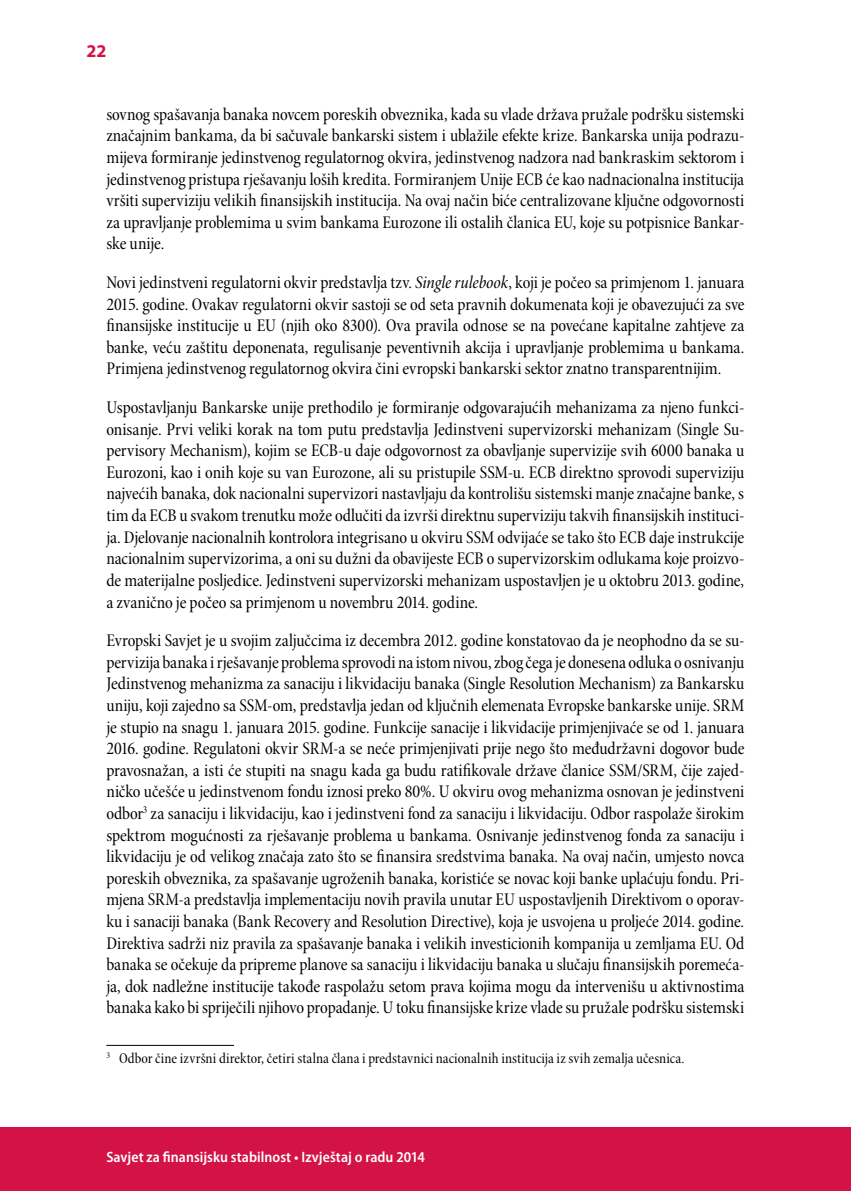
<style>
.page{position:relative;width:851px;height:1191px;background:#fff}
.page>*{position:absolute;margin:0;border:0;box-sizing:border-box;transform-origin:0 0}
.t1{font:18px/21.6px "Minion Pro Cn Subh";letter-spacing:-.005em;color:#000;text-align:justify}
.t2{font:700 18px "Myriad Pro";color:#d31245}
.t3{font:15px "Minion Pro Cn Subh";letter-spacing:.01em;color:#000}
.t4{font:600 semi-condensed 15px "Myriad Pro";color:#fff}
.s1{font-family:"Minion Pro Cn It Subh"}
</style>
<div class="page">
<div style="left:0;top:1127px;width:850px;height:64px;background:#d31245"></div>
<hr style="left:106px;top:1045px;width:128px;height:1px;background:#000">
<p class="t2" style="left:87px;top:40px;width:21px">22</p>
<p class="t1" style="left:106px;top:104px;width:639px">sovnog spašavanja banaka novcem poreskih obveznika, kada su vlade država pružale podršku sistemski značajnim bankama, da bi sačuvale bankarski sistem i ublažile efekte krize. Bankarska unija podrazu&shy;mijeva formiranje jedinstvenog regulatornog okvira, jedinstvenog nadzora nad bankraskim sektorom i jedinstvenog pristupa rješavanju loših kredita. Formiranjem Unije ECB će kao nadnacionalna institucija vršiti superviziju velikih finansijskih institucija. Na ovaj način biće centralizovane ključne odgovornosti za upravljanje problemima u svim bankama Eurozone ili ostalih članica EU, koje su potpisnice Bankar&shy;ske unije.</p>
<p class="t1" style="left:106px;top:272px;width:639px">Novi jedinstveni regulatorni okvir predstavlja tzv. <span class="s1">Single rulebook</span>, koji je počeo sa primjenom 1. januara 2015. godine. Ovakav regulatorni okvir sastoji se od seta pravnih dokumenata koji je obavezujući za sve finansijske institucije u EU (njih oko 8300). Ova pravila odnose se na povećane kapitalne zahtjeve za banke, veću zaštitu deponenata, regulisanje peventivnih akcija i upravljanje problemima u bankama.<br>Primjena jedinstvenog regulatornog okvira čini evropski bankarski sektor znatno transparentnijim.</p>
<p class="t1" style="left:106px;top:397px;width:639px">Uspostavljanju Bankarske unije prethodilo je formiranje odgovarajućih mehanizama za njeno funkci&shy;onisanje. Prvi veliki korak na tom putu predstavlja Jedinstveni supervizorski mehanizam (Single Su&shy;pervisory Mechanism), kojim se ECB-u daje odgovornost za obavljanje supervizije svih 6000 banaka u Eurozoni, kao i onih koje su van Eurozone, ali su pristupile SSM-u. ECB direktno sprovodi superviziju najvećih banaka, dok nacionalni supervizori nastavljaju da kontrolišu sistemski manje značajne banke, s tim da ECB u svakom trenutku može odlučiti da izvrši direktnu superviziju takvih finansijskih instituci&shy;ja. Djelovanje nacionalnih kontrolora integrisano u okviru SSM odvijaće se tako što ECB daje instrukcije nacionalnim supervizorima, a oni su dužni da obavijeste ECB o supervizorskim odlukama koje proizvo&shy;de materijalne posljedice. Jedinstveni supervizorski mehanizam uspostavljen je u oktobru 2013. godine, a zvanično je počeo sa primjenom u novembru 2014. godine.</p>
<p class="t1" style="left:106px;top:630px;width:639px">Evropski Savjet je u svojim zaljučcima iz decembra 2012. godine konstatovao da je neophodno da se su&shy;pervizija banaka i rješavanje problema sprovodi na istom nivou, zbog čega je donesena odluka o osnivanju Jedinstvenog mehanizma za sanaciju i likvidaciju banaka (Single Resolution Mechanism) za Bankarsku uniju, koji zajedno sa SSM-om, predstavlja jedan od ključnih elemenata Evropske bankarske unije. SRM je stupio na snagu 1. januara 2015. godine. Funkcije sanacije i likvidacije primjenjivaće se od 1. januara 2016. godine. Regulatoni okvir SRM-a se neće primjenjivati prije nego što međudržavni dogovor bude pravosnažan, a isti će stupiti na snagu kada ga budu ratifikovale države članice SSM/SRM, čije zajed&shy;ničko učešće u jedinstvenom fondu iznosi preko 80%. U okviru ovog mehanizma osnovan je jedinstveni odbor<sup>3</sup> za sanaciju i likvidaciju, kao i jedinstveni fond za sanaciju i likvidaciju. Odbor raspolaže širokim spektrom mogućnosti za rješavanje problema u bankama. Osnivanje jedinstvenog fonda za sanaciju i likvidaciju je od velikog značaja zato što se finansira sredstvima banaka. Na ovaj način, umjesto novca poreskih obveznika, za spašavanje ugroženih banaka, koristiće se novac koji banke uplaćuju fondu. Pri&shy;mjena SRM-a predstavlja implementaciju novih pravila unutar EU uspostavljenih Direktivom o oporav&shy;ku i sanaciji banaka (Bank Recovery and Resolution Directive), koja je usvojena u proljeće 2014. godine.<br>Direktiva sadrži niz pravila za spašavanje banaka i velikih investicionih kompanija u zemljama EU. Od banaka se očekuje da pripreme planove sa sanaciju i likvidaciju banaka u slučaju finansijskih poremeća&shy;ja, dok nadležne institucije takođe raspolažu setom prava kojima mogu da intervenišu u aktivnostima banaka kako bi spriječili njihovo propadanje. U toku finansijske krize vlade su pružale podršku sistemski</p>
<p class="t3" style="left:106px;top:1049px;width:579px"><sup>3</sup> Odbor čine izvršni direktor, četiri stalna člana i predstavnici nacionalnih institucija iz svih zemalja učesnica.</p>
<p class="t4" style="left:106px;top:1149px;width:320px">Savjet za finansijsku stabilnost • Izvještaj o radu 2014</p>
</div>
